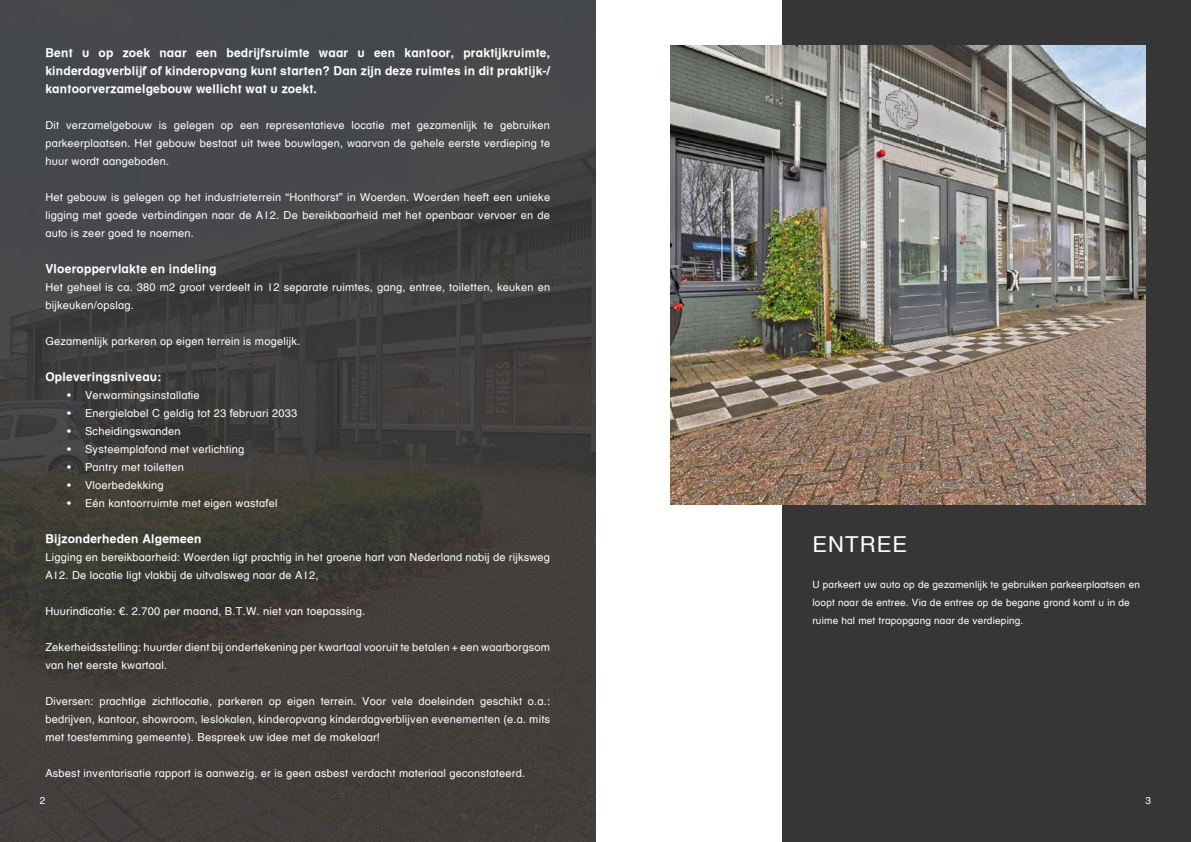
<style>
.page{position:relative;width:1191px;height:842px;background:#fff}
.page>*{position:absolute;margin:0;border:0;box-sizing:border-box;transform-origin:0 0}
.t1{font:22px "Helvetica W02 Textbook Rg";letter-spacing:.05em;color:#fff}
.t2{font:700 12px/18px "Helvetica Textbook LT";letter-spacing:.02em;color:#fff;text-align:justify}
.t3{font:11px/18px "Helvetica W02 Textbook Rg";letter-spacing:.02em;color:#fff;text-align:justify}
.t4{font:10px/18px "Helvetica W02 Textbook Rg";letter-spacing:.02em;color:#fff}
</style>
<div class="page">
<div style="left:0;top:0;width:595px;height:842px;background:linear-gradient(to bottom,#444649,#3f3a35)"></div>
<div style="left:782px;top:0;width:409px;height:842px;background:#373636"></div>
<img style="left:670px;top:45px;width:475px;height:460px">
<p class="t2" style="left:45px;top:44px;width:506px">Bent u op zoek naar een bedrijfsruimte waar u een kantoor, praktijkruimte, kinderdagverblijf of kinderopvang kunt starten? Dan zijn deze ruimtes in dit praktijk-/ kantoorverzamelgebouw wellicht wat u zoekt.</p>
<p class="t3" style="left:45px;top:116px;width:506px">Dit verzamelgebouw is gelegen op een representatieve locatie met gezamenlijk te gebruiken parkeerplaatsen. Het gebouw bestaat uit twee bouwlagen, waarvan de gehele eerste verdieping te huur wordt aangeboden.</p>
<p class="t3" style="left:45px;top:188px;width:506px">Het gebouw is gelegen op het industrieterrein “Honthorst” in Woerden. Woerden heeft een unieke ligging met goede verbindingen naar de A12. De bereikbaarheid met het openbaar vervoer en de auto is zeer goed te noemen.</p>
<p class="t2" style="left:45px;top:260px;width:173px">Vloeroppervlakte en indeling</p>
<p class="t3" style="left:45px;top:278px;width:506px">Het geheel is ca. 380 m2 groot verdeelt in 12 separate ruimtes, gang, entree, toiletten, keuken en bijkeuken/opslag.</p>
<p class="t3" style="left:45px;top:332px;width:256px">Gezamenlijk parkeren op eigen terrein is mogelijk.</p>
<p class="t2" style="left:45px;top:368px;width:118px">Opleveringsniveau:</p>
<p class="t3" style="left:67px;top:386px;width:134px">• Verwarmingsinstallatie</p>
<p class="t3" style="left:67px;top:404px;width:232px">• Energielabel C geldig tot 23 februari 2033</p>
<p class="t3" style="left:67px;top:422px;width:115px">• Scheidingswanden</p>
<p class="t3" style="left:67px;top:440px;width:179px">• Systeemplafond met verlichting</p>
<p class="t3" style="left:67px;top:458px;width:118px">• Pantry met toiletten</p>
<p class="t3" style="left:67px;top:476px;width:98px">• Vloerbedekking</p>
<p class="t3" style="left:67px;top:494px;width:212px">• Eén kantoorruimte met eigen wastafel</p>
<p class="t2" style="left:45px;top:530px;width:157px">Bijzonderheden Algemeen</p>
<p class="t3" style="left:45px;top:548px;width:506px">Ligging en bereikbaarheid: Woerden ligt prachtig in het groene hart van Nederland nabij de rijksweg<br>A12. De locatie ligt vlakbij de uitvalsweg naar de A12,</p>
<p class="t3" style="left:45px;top:602px;width:321px">Huurindicatie: €. 2.700 per maand, B.T.W. niet van toepassing.</p>
<p class="t3" style="left:45px;top:638px;width:506px">Zekerheidsstelling: huurder dient bij ondertekening per kwartaal vooruit te betalen + een waarborgsom van het eerste kwartaal.</p>
<p class="t3" style="left:45px;top:692px;width:506px">Diversen: prachtige zichtlocatie, parkeren op eigen terrein. Voor vele doeleinden geschikt o.a.: bedrijven, kantoor, showroom, leslokalen, kinderopvang kinderdagverblijven evenementen (e.a. mits met toestemming gemeente). Bespreek uw idee met de makelaar!</p>
<p class="t3" style="left:45px;top:764px;width:481px">Asbest inventarisatie rapport is aanwezig, er is geen asbest verdacht materiaal geconstateerd.</p>
<p class="t4" style="left:40px;top:791px;width:7px">2</p>
<h1 class="t1" style="left:812px;top:530px;width:96px">ENTREE</h1>
<p class="t4" style="left:812px;top:575px;width:329px">U parkeert uw auto op de gezamenlijk te gebruiken parkeerplaatsen en loopt naar de entree. Via de entree op de begane grond komt u in de ruime hal met trapopgang naar de verdieping.</p>
<p class="t4" style="left:1145px;top:791px;width:7px">3</p>
</div>
